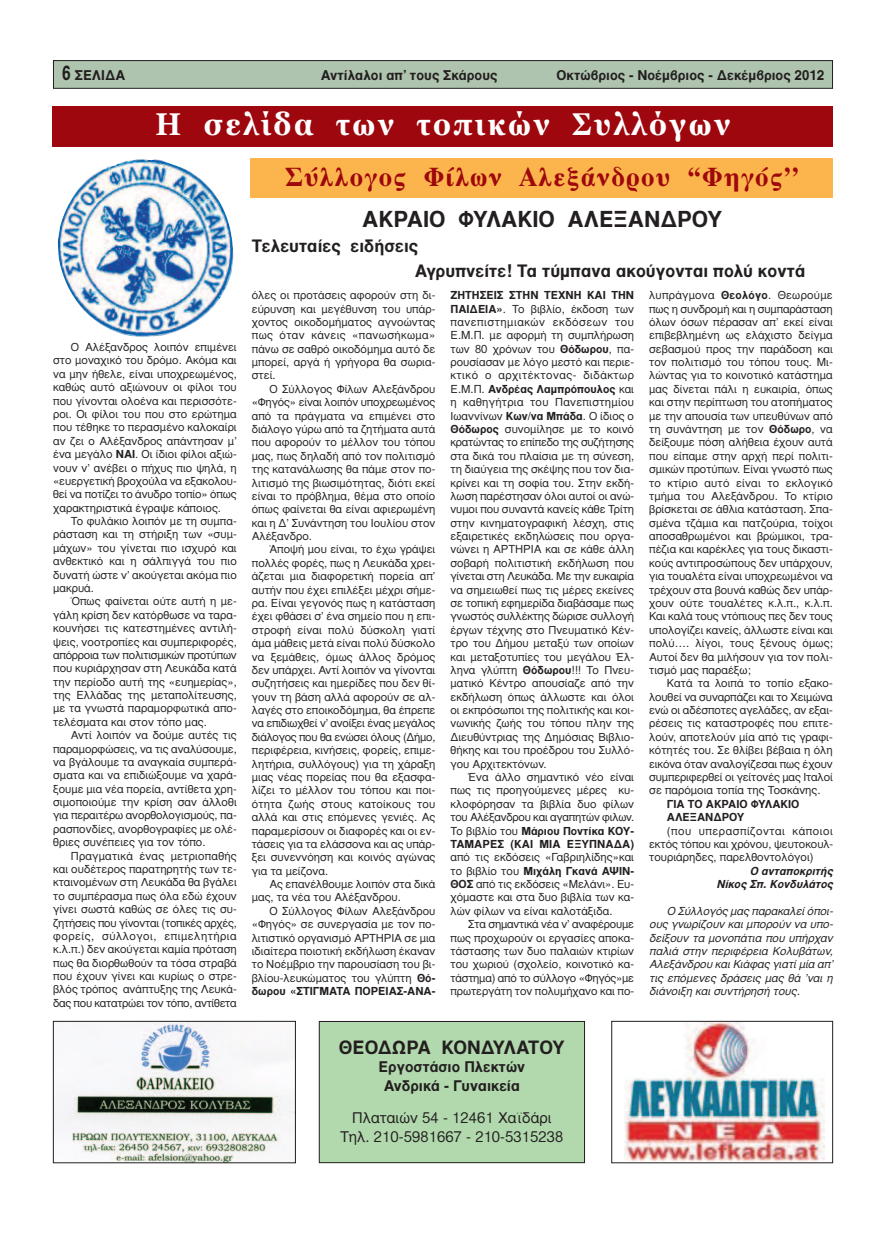
<style>
.page{position:relative;width:886px;height:1241px;background:#fff}
.page>*{position:absolute;margin:0;border:0;box-sizing:border-box;transform-origin:0 0}
.t1{font:700 31.25px "Georgia";letter-spacing:.1em;color:#fff;scale:.9 1}
.t2{font:27.5px "UB Times Bold";letter-spacing:.05em;color:#9d070d}
.t3{font:700 22.5px "Gr Helvetica";color:#231f20}
.t4{font:700 18.75px "Gr Helvetica";color:#231f20}
.t5{font:700 17.5px/25px "Gr Helvetica";color:#231f20}
.t6{font:15px/18.8px "Gr Helvetica";color:#231f20;text-align:center}
.t7{font:700 15px/18.8px "Gr Helvetica";color:#231f20;text-align:center}
.t8{font:700 13.75px "Gr Helvetica";color:#231f20}
.t9{font:11.25px/13.4px "Gr Helvetica";color:#231f20;text-align:justify}
.t10{font:italic 11.25px/13.4px "Gr Helvetica";color:#231f20;text-align:justify}
.t11{font:italic 700 11.25px/13.4px "Gr Helvetica";color:#231f20;text-align:right}
.t12{font:700 11.25px/13.4px "Gr Helvetica";color:#231f20}
.s1{font-size:20px}
.s2{font-weight:700}
</style>
<div class="page">
<img style="left:58px;top:159px;width:175px;height:178px">
<div style="left:53px;top:61px;width:779px;height:27px;background:#afc4ae"></div>
<div style="left:53px;top:60px;width:780px;height:29px;border:1px solid #231f20"></div>
<div style="left:53px;top:106px;width:780px;height:41px;background:#9d070d"></div>
<div style="left:251px;top:158px;width:582px;height:40px;background:#fcb54c"></div>
<img style="left:55px;top:1022px;width:239px;height:138px">
<div style="left:53px;top:1020px;width:243px;height:142px;border:1px solid #231f20"></div>
<img style="left:625px;top:1022px;width:200px;height:138px">
<div style="left:611px;top:1020px;width:222px;height:142px;border:1px solid #231f20"></div>
<div style="left:319px;top:1021px;width:265px;height:141px;background:#b2d9ad"></div>
<div style="left:319px;top:1020px;width:266px;height:142px;border:1px solid #231f20"></div>
<p class="t8" style="left:62px;top:68px;width:65px"><span class="s1">6</span> ΣΕΛΙΔΑ</p>
<p class="t8" style="left:321px;top:68px;width:178px">Αντίλαλοι απ’ τους Σκάρους</p>
<p class="t8" style="left:556px;top:68px;width:269px">Οκτώβριος - Νοέμβριος - Δεκέμβριος 2012</p>
<h1 class="t1" style="left:155px;top:106px;width:640px">Η σελίδα των τοπικών Συλλόγων</h1>
<h2 class="t2" style="left:285px;top:161px;width:515px">Σύλλογος Φίλων Αλεξάνδρου “Φηγός’’</h2>
<h3 class="t3" style="left:362px;top:207px;width:362px">ΑΚΡΑΙΟ ΦΥΛΑΚΙΟ ΑΛΕΞΑΝΔΡΟΥ</h3>
<h3 class="t5" style="left:415px;top:233px;width:392px;text-indent:-163px">Τελευταίες ειδήσεις<br>Αγρυπνείτε! Τα τύμπανα ακούγονται πολύ κοντά</h3>
<p class="t9" style="left:53px;top:341px;width:185px;text-indent:18px">Ο Αλέξανδρος λοιπόν επιμένει στο μοναχικό του δρόμο. Ακόμα και να μην ήθελε, είναι υποχρεωμένος, καθώς αυτό αξιώνουν οι φίλοι του που γίνονται ολοένα και περισσότε&shy;ροι. Οι φίλοι του που στο ερώτημα που τέθηκε το περασμένο καλοκαίρι αν ζει ο Αλέξανδρος απάντησαν μ’ ένα μεγάλο <span class="s2">ΝΑΙ</span>. Οι ίδιοι φίλοι αξιώ&shy;νουν ν’ ανέβει ο πήχυς πιο ψηλά, η «ευεργετική βροχούλα να εξακολου&shy;θεί να ποτίζει το άνυδρο τοπίο» όπως χαρακτηριστικά έγραψε κάποιος.</p>
<p class="t9" style="left:53px;top:514px;width:185px;text-indent:18px">Το φυλάκιο λοιπόν με τη συμπα&shy;ράσταση και τη στήριξη των «συμ&shy;μάχων» του γίνεται πιο ισχυρό και ανθεκτικό και η σάλπιγγά του πιο δυνατή ώστε ν’ ακούγεται ακόμα πιο μακρυά.</p>
<p class="t9" style="left:53px;top:595px;width:185px;text-indent:18px">Όπως φαίνεται ούτε αυτή η με&shy;γάλη κρίση δεν κατόρθωσε να ταρα&shy;κουνήσει τις κατεστημένες αντιλή&shy;ψεις, νοοτροπίες και συμπεριφορές, απόρροια των πολιτισμικών προτύπων που κυριάρχησαν στη Λευκάδα κατά την περίοδο αυτή της «ευημερίας», της Ελλάδας της μεταπολίτευσης, με τα γνωστά παραμορφωτικά απο&shy;τελέσματα και στον τόπο μας.</p>
<p class="t9" style="left:53px;top:728px;width:185px;text-indent:18px">Αντί λοιπόν να δούμε αυτές τις παραμορφώσεις, να τις αναλύσουμε, να βγάλουμε τα αναγκαία συμπερά&shy;σματα και να επιδιώξουμε να χαρά&shy;ξουμε μια νέα πορεία, αντίθετα χρη&shy;σιμοποιούμε την κρίση σαν άλλοθι για περαιτέρω ανορθολογισμούς, πα&shy;ρασπονδίες, ανορθογραφίες με ολέ&shy;θριες συνέπειες για τον τόπο.</p>
<p class="t9" style="left:53px;top:849px;width:185px;text-indent:18px">Πραγματικά ένας μετριοπαθής και ουδέτερος παρατηρητής των τε&shy;κταινομένων στη Λευκάδα θα βγάλει το συμπέρασμα πως όλα εδώ έχουν γίνει σωστά καθώς σε όλες τις συ&shy;ζητήσεις που γίνονται (τοπικές αρχές, φορείς, σύλλογοι, επιμελητήρια κ.λ.π.) δεν ακούγεται καμία πρόταση πως θα διορθωθούν τα τόσα στραβά που έχουν γίνει και κυρίως ο στρε&shy;βλός τρόπος ανάπτυξης της Λευκά&shy;δας που κατατρώει τον τόπο, αντίθετα</p>
<p class="t9" style="left:252px;top:289px;width:185px">όλες οι προτάσεις αφορούν στη δι&shy;εύρυνση και μεγέθυνση του υπάρ&shy;χοντος οικοδομήματος αγνοώντας πως όταν κάνεις «πανωσήκωμα» πάνω σε σαθρό οικοδόμημα αυτό δε μπορεί, αργά ή γρήγορα θα σωρια&shy;στεί.</p>
<p class="t9" style="left:252px;top:382px;width:185px;text-indent:18px">Ο Σύλλογος Φίλων Αλεξάνδρου «Φηγός» είναι λοιπόν υποχρεωμένος από τα πράγματα να επιμένει στο διάλογο γύρω από τα ζητήματα αυτά που αφορούν το μέλλον του τόπου μας, πως δηλαδή από τον πολιτισμό της κατανάλωσης θα πάμε στον πο&shy;λιτισμό της βιωσιμότητας, διότι εκεί είναι το πρόβλημα, θέμα στο οποίο όπως φαίνεται θα είναι αφιερωμένη και η Δ’ Συνάντηση του Ιουλίου στον Αλέξανδρο.</p>
<p class="t9" style="left:252px;top:543px;width:185px;text-indent:18px">Άποψή μου είναι, το έχω γράψει πολλές φορές, πως η Λευκάδα χρει&shy;άζεται μια διαφορετική πορεία απ’ αυτήν που έχει επιλέξει μέχρι σήμε&shy;ρα. Είναι γεγονός πως η κατάσταση έχει φθάσει σ’ ένα σημείο που η επι&shy;στροφή είναι πολύ δύσκολη γιατί άμα μάθεις μετά είναι πολύ δύσκολο να ξεμάθεις, όμως άλλος δρόμος δεν υπάρχει. Αντί λοιπόν να γίνονται συζητήσεις και ημερίδες που δεν θί&shy;γουν τη βάση αλλά αφορούν σε αλ&shy;λαγές στο εποικοδόμημα, θα έπρεπε να επιδιωχθεί ν’ ανοίξει ένας μεγάλος διάλογος που θα ενώσει όλους (Δήμο, περιφέρεια, κινήσεις, φορείς, επιμε&shy;λητήρια, συλλόγους) για τη χάραξη μιας νέας πορείας που θα εξασφα&shy;λίζει το μέλλον του τόπου και ποι&shy;ότητα ζωής στους κατοίκους του αλλά και στις επόμενες γενιές. Ας παραμερίσουν οι διαφορές και οι εν&shy;τάσεις για τα ελάσσονα και ας υπάρ&shy;ξει συνεννόηση και κοινός αγώνας για τα μείζονα.</p>
<p class="t9" style="left:252px;top:877px;width:185px;text-indent:18px">Ας επανέλθουμε λοιπόν στα δικά μας, τα νέα του Αλέξανδρου.</p>
<p class="t9" style="left:252px;top:904px;width:185px;text-indent:18px">Ο Σύλλογος Φίλων Αλεξάνδρου «Φηγός» σε συνεργασία με τον πο&shy;λιτιστικό οργανισμό ΑΡΤΗΡΙΑ σε μια ιδιαίτερα ποιοτική εκδήλωση έκαναν το Νοέμβριο την παρουσίαση του βι&shy;βλίου-λευκώματος του γλύπτη <span class="s2">Θό&shy;δωρου «ΣΤΙΓΜΑΤΑ ΠΟΡΕΙΑΣ-ΑΝΑ-</span></p>
<p class="t9" style="left:450px;top:289px;width:185px"><span class="s2">ΖΗΤΗΣΕΙΣ ΣΤΗΝ ΤΕΧΝΗ ΚΑΙ ΤΗΝ ΠΑΙΔΕΙΑ»</span>. Το βιβλίο, έκδοση των πανεπιστημιακών εκδόσεων του Ε.Μ.Π. με αφορμή τη συμπλήρωση των 80 χρόνων του <span class="s2">Θόδωρου</span>, πα&shy;ρουσίασαν με λόγο μεστό και περιε&shy;κτικό ο αρχιτέκτονας- διδάκτωρ Ε.Μ.Π. <span class="s2">Ανδρέας Λαμπρόπουλος</span> και η καθηγήτρια του Πανεπιστημίου Ιωαννίνων <span class="s2">Κων/να Μπάδα</span>. Ο ίδιος ο <span class="s2">Θόδωρος</span> συνομίλησε με το κοινό κρατώντας το επίπεδο της συζήτησης στα δικά του πλαίσια με τη σύνεση, τη διαύγεια της σκέψης που τον δια&shy;κρίνει και τη σοφία του. Στην εκδή&shy;λωση παρέστησαν όλοι αυτοί οι ανώ&shy;νυμοι που συναντά κανείς κάθε Τρίτη στην κινηματογραφική λέσχη, στις εξαιρετικές εκδηλώσεις που οργα&shy;νώνει η ΑΡΤΗΡΙΑ και σε κάθε άλλη σοβαρή πολιτιστική εκδήλωση που γίνεται στη Λευκάδα. Με την ευκαιρία να σημειωθεί πως τις μέρες εκείνες σε τοπική εφημερίδα διαβάσαμε πως γνωστός συλλέκτης δώρισε συλλογή έργων τέχνης στο Πνευματικό Κέν&shy;τρο του Δήμου μεταξύ των οποίων και μεταξοτυπίες του μεγάλου Έλ&shy;ληνα γλύπτη <span class="s2">Θόδωρου</span>!!! Το Πνευ&shy;ματικό Κέντρο απουσίαζε από την εκδήλωση όπως άλλωστε και όλοι οι εκπρόσωποι της πολιτικής και κοι&shy;νωνικής ζωής του τόπου πλην της Διευθύντριας της Δημόσιας Βιβλιο&shy;θήκης και του προέδρου του Συλλό&shy;γου Αρχιτεκτόνων.</p>
<p class="t9" style="left:450px;top:770px;width:185px;text-indent:18px">Ένα άλλο σημαντικό νέο είναι πως τις προηγούμενες μέρες κυ&shy;κλοφόρησαν τα βιβλία δυο φίλων του Αλέξανδρου και αγαπητών φιλων.<br>Το βιβλίο του <span class="s2">Μάριου Ποντίκα ΚΟΥ-ΤΑΜΑΡΕΣ (ΚΑΙ ΜΙΑ ΕΞΥΠΝΑΔΑ)</span></p>
<p class="t9" style="left:450px;top:850px;width:185px">από τις εκδόσεις «Γαβριηλίδης»και το βιβλίο του <span class="s2">Μιχάλη Γκανά ΑΨΙΝ-ΘΟΣ</span> από τις εκδόσεις «Μελάνι». Ευ&shy;χόμαστε και στα δυο βιβλία των κα&shy;λών φίλων να είναι καλοτάξιδα.</p>
<p class="t9" style="left:450px;top:917px;width:185px;text-indent:18px">Στα σημαντικά νέα ν’ αναφέρουμε πως προχωρούν οι εργασίες αποκα&shy;τάστασης των δυο παλαιών κτιρίων του χωριού (σχολείο, κοινοτικό κα&shy;τάστημα) από το σύλλογο «Φηγός»με πρωτεργάτη τον πολυμήχανο και πο-</p>
<h3 class="t4" style="left:339px;top:1036px;width:227px">ΘΕΟΔΩΡΑ ΚΟΝΔΥΛΑΤΟΥ</h3>
<h3 class="t7" style="left:378px;top:1057px;width:148px">Εργοστάσιο Πλεκτών<br>Ανδρικά - Γυναικεία</h3>
<h3 class="t6" style="left:340px;top:1108px;width:225px">Πλαταιών 54 - 12461 Χαϊδάρι<br>Τηλ. 210-5981667 - 210-5315238</h3>
<p class="t9" style="left:649px;top:289px;width:185px">λυπράγμονα <span class="s2">Θεολόγο</span>. Θεωρούμε πως η συνδρομή και η συμπαράσταση όλων όσων πέρασαν απ’ εκεί είναι επιβεβλημένη ως ελάχιστο δείγμα σεβασμού προς την παράδοση και τον πολιτισμό του τόπου τους. Μι&shy;λώντας για το κοινοτικό κατάστημα μας δίνεται πάλι η ευκαιρία, όπως και στην περίπτωση του ατοπήματος με την απουσία των υπευθύνων από τη συνάντηση με τον <span class="s2">Θόδωρο</span>, να δείξουμε πόση αλήθεια έχουν αυτά που είπαμε στην αρχή περί πολιτι&shy;σμικών προτύπων. Είναι γνωστό πως το κτίριο αυτό είναι το εκλογικό τμήμα του Αλεξάνδρου. Το κτίριο βρίσκεται σε άθλια κατάσταση. Σπα&shy;σμένα τζάμια και πατζούρια, τοίχοι αποσαθρωμένοι και βρώμικοι, τρα&shy;πέζια και καρέκλες για τους δικαστι&shy;κούς αντιπροσώπους δεν υπάρχουν, για τουαλέτα είναι υποχρεωμένοι να τρέχουν στα βουνά καθώς δεν υπάρ&shy;χουν ούτε τουαλέτες κ.λ.π., κ.λ.π.<br>Και καλά τους ντόπιους πες δεν τους υπολογίζει κανείς, άλλωστε είναι και πολύ…. λίγοι, τους ξένους όμως; Αυτοί δεν θα μιλήσουν για τον πολι&shy;τισμό μας παραέξω;</p>
<p class="t9" style="left:649px;top:677px;width:185px;text-indent:18px">Κατά τα λοιπά το τοπίο εξακο&shy;λουθεί να συναρπάζει και το Χειμώνα ενώ οι αδέσποτες αγελάδες, αν εξαι&shy;ρέσεις τις καταστροφές που επιτε&shy;λούν, αποτελούν μία από τις γραφι&shy;κότητές του. Σε θλίβει βέβαια η όλη εικόνα όταν αναλογίζεσαι πως έχουν συμπεριφερθεί οι γείτονές μας Ιταλοί σε παρόμοια τοπία της Τοσκάνης.</p>
<p class="t12" style="left:667px;top:797px;width:134px">ΓΙΑ ΤΟ ΑΚΡΑΙΟ ΦΥΛΑΚΙΟ<br>ΑΛΕΞΑΝΔΡΟΥ</p>
<p class="t9" style="left:649px;top:824px;width:186px;text-indent:18px">(που υπερασπίζονται κάποιοι εκτός τόπου και χρόνου, ψευτοκουλ&shy;τουριάρηδες, παρελθοντολόγοι)</p>
<p class="t11" style="left:716px;top:864px;width:120px">Ο ανταποκριτής<br>Νίκος Σπ. Κονδυλάτος</p>
<p class="t10" style="left:649px;top:904px;width:188px;text-indent:18px">Ο Σύλλογός μας παρακαλεί όποι&shy;ους γνωρίζουν και μπορούν να υπο&shy;δείξουν τα μονοπάτια που υπήρχαν παλιά στην περιφέρεια Κολυβάτων, Αλεξάνδρου και Κιάφας γιατί μία απ’ τις επόμενες δράσεις μας θά ’ναι η διάνοιξη και συντήρησή τους.</p>
</div>
